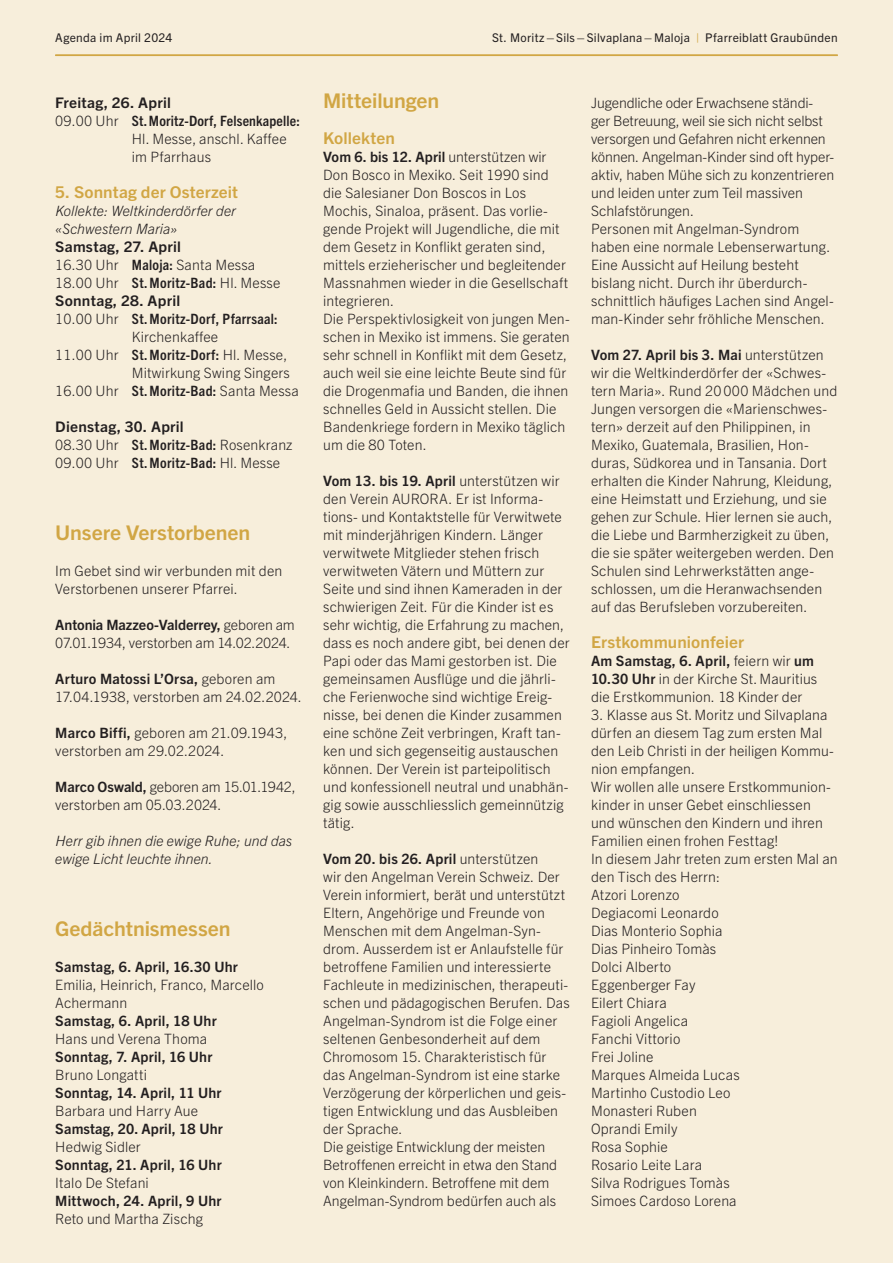
<style>
.page{position:relative;width:893px;height:1263px;background:#f7eedb}
.page>*{position:absolute;margin:0;border:0;box-sizing:border-box;transform-origin:0 0}
.t1{font:700 20.25px "Trade Gothic Next LT Pro";letter-spacing:-.005em;color:#d1a644;scale:1.05 1}
.t2{font:700 16.35px "Trade Gothic Next LT Pro";letter-spacing:.005em;color:#d1a644;scale:1.05 1}
.t3{font:700 14.7px "Trade Gothic Next LT Pro";letter-spacing:.015em;color:#231f20;scale:1.05 1}
.t4{font:300 14.25px/18px "Trade Gothic Next LT Pro";letter-spacing:.005em;color:#231f20}
.t5{font:700 14.25px "Trade Gothic Next LT Pro";letter-spacing:.015em;color:#231f20}
.t6{font:italic 300 14.25px/18px "Trade Gothic Next LT Pro";letter-spacing:.005em;color:#231f20}
.t7{font:700 condensed 14.25px "Trade Gothic Next LT Pro";letter-spacing:.02em;color:#231f20;scale:1.05 1}
.t8{font:12px "Trade Gothic Next LT Pro";letter-spacing:.025em;color:#231f20}
.s1{color:#d1a644}
.s2{font-weight:700;font-stretch:condensed}
.s3{font-weight:300;font-stretch:normal}
.s4{font-weight:700}
</style>
<div class="page">
<hr style="left:55px;top:55px;width:783px;height:1px;background:#d1a644">
<p class="t8" style="left:55px;top:30px;width:119px">Agenda im April 2024</p>
<p class="t8" style="left:492px;top:30px;width:347px">St. Moritz–Sils–Silvaplana– Maloja <span class="s1">|</span> Pfarreiblatt Graubünden</p>
<p class="t3" style="left:55px;top:92px;width:112px">Freitag, 26. April</p>
<p class="t4" style="left:132px;top:111px;width:169px;text-indent:-77px">09.00 Uhr <span class="s2">St.Moritz-Dorf, Felsenkapelle:<br></span>Hl. Messe, anschl. Kaffee im Pfarrhaus</p>
<p class="t2" style="left:55px;top:181px;width:176px">5. Sonntag der Osterzeit</p>
<p class="t6" style="left:55px;top:201px;width:182px">Kollekte: Weltkinderdörfer der «Schwestern Maria»</p>
<p class="t3" style="left:55px;top:236px;width:121px">Samstag, 27. April</p>
<p class="t4" style="left:55px;top:255px;width:227px">16.30 Uhr <span class="s2">Maloja:</span> Santa Messa<br>18.00 Uhr <span class="s2">St.Moritz-Bad:</span> Hl. Messe</p>
<p class="t3" style="left:55px;top:290px;width:121px">Sonntag, 28. April</p>
<p class="t7" style="left:55px;top:309px;width:213px"><span class="s3">10.00 Uhr</span> St.Moritz-Dorf, Pfarrsaal:</p>
<p class="t4" style="left:132px;top:327px;width:88px">Kirchenkaffee</p>
<p class="t4" style="left:55px;top:345px;width:234px">11.00 Uhr <span class="s2">St.Moritz-Dorf:</span> Hl. Messe,</p>
<p class="t4" style="left:132px;top:363px;width:160px">Mitwirkung Swing Singers</p>
<p class="t4" style="left:55px;top:381px;width:245px">16.00 Uhr <span class="s2">St.Moritz-Bad:</span> Santa Messa</p>
<p class="t3" style="left:55px;top:416px;width:124px">Dienstag, 30. April</p>
<p class="t4" style="left:55px;top:435px;width:239px">08.30 Uhr <span class="s2">St.Moritz-Bad:</span> Rosenkranz<br>09.00 Uhr <span class="s2">St.Moritz-Bad:</span> Hl. Messe</p>
<h1 class="t1" style="left:55px;top:519px;width:187px">Unsere Verstorbenen</h1>
<p class="t4" style="left:55px;top:561px;width:229px">Im Gebet sind wir verbunden mit den<br>Verstorbenen unserer Pfarrei.</p>
<p class="t4" style="left:55px;top:615px;width:241px"><span class="s4">Antonia Mazzeo-Valderrey,</span> geboren am<br>07.01.1934, verstorben am 14.02.2024.</p>
<p class="t4" style="left:55px;top:669px;width:248px"><span class="s4">Arturo Matossi L’Orsa,</span> geboren am<br>17.04.1938, verstorben am 24.02.2024.</p>
<p class="t4" style="left:55px;top:723px;width:234px"><span class="s4">Marco Biffi,</span> geboren am 21.09.1943, verstorben am 29.02.2024.</p>
<p class="t4" style="left:55px;top:777px;width:242px"><span class="s4">Marco Oswald,</span> geboren am 15.01.1942, verstorben am 05.03.2024.</p>
<p class="t6" style="left:55px;top:831px;width:239px">Herr gib ihnen die ewige Ruhe; und das ewige Licht leuchte ihnen.</p>
<h1 class="t1" style="left:55px;top:915px;width:168px">Gedächtnismessen</h1>
<p class="t5" style="left:55px;top:957px;width:184px">Samstag, 6. April, 16.30 Uhr</p>
<p class="t4" style="left:55px;top:975px;width:210px">Emilia, Heinrich, Franco, Marcello<br>Achermann</p>
<p class="t5" style="left:55px;top:1011px;width:163px">Samstag, 6. April, 18 Uhr</p>
<p class="t4" style="left:55px;top:1029px;width:153px">Hans und Verena Thoma</p>
<p class="t5" style="left:55px;top:1047px;width:159px">Sonntag, 7. April, 16 Uhr</p>
<p class="t4" style="left:55px;top:1065px;width:93px">Bruno Longatti</p>
<p class="t5" style="left:55px;top:1083px;width:168px">Sonntag, 14. April, 11 Uhr</p>
<p class="t4" style="left:55px;top:1101px;width:145px">Barbara und Harry Aue</p>
<p class="t5" style="left:55px;top:1119px;width:169px">Samstag, 20. April, 18 Uhr</p>
<p class="t4" style="left:55px;top:1137px;width:87px">Hedwig Sidler</p>
<p class="t5" style="left:55px;top:1155px;width:168px">Sonntag, 21. April, 16 Uhr</p>
<p class="t4" style="left:55px;top:1173px;width:95px">Italo De Stefani</p>
<p class="t5" style="left:55px;top:1191px;width:168px">Mittwoch, 24. April, 9 Uhr</p>
<p class="t4" style="left:55px;top:1209px;width:149px">Reto und Martha Zischg</p>
<h1 class="t1" style="left:323px;top:87px;width:112px">Mitteilungen</h1>
<p class="t2" style="left:323px;top:127px;width:70px">Kollekten</p>
<p class="t4" style="left:323px;top:147px;width:248px"><span class="s4">Vom 6. bis 12. April</span> unterstützen wir Don Bosco in Mexiko. Seit 1990 sind die Salesianer Don Boscos in Los Mochis, Sinaloa, präsent. Das vorlie&shy;gende Projekt will Jugendliche, die mit dem Gesetz in Konflikt geraten sind, mittels erzieherischer und begleitender Massnahmen wieder in die Gesellschaft integrieren.<br>Die Perspektivlosigkeit von jungen Men&shy;schen in Mexiko ist immens. Sie geraten sehr schnell in Konflikt mit dem Gesetz, auch weil sie eine leichte Beute sind für die Drogenmafia und Banden, die ihnen schnelles Geld in Aussicht stellen. Die Bandenkriege fordern in Mexiko täglich um die 80 Toten.</p>
<p class="t4" style="left:323px;top:471px;width:248px"><span class="s4">Vom 13. bis 19. April</span> unterstützen wir den Verein AURORA. Er ist Informa&shy;tions- und Kontaktstelle für Verwitwete mit minderjährigen Kindern. Länger verwitwete Mitglieder stehen frisch verwitweten Vätern und Müttern zur Seite und sind ihnen Kameraden in der schwierigen Zeit. Für die Kinder ist es sehr wichtig, die Erfahrung zu machen, dass es noch andere gibt, bei denen der Papi oder das Mami gestorben ist. Die gemeinsamen Ausflüge und die jährli&shy;che Ferienwoche sind wichtige Ereig&shy;nisse, bei denen die Kinder zusammen eine schöne Zeit verbringen, Kraft tan&shy;ken und sich gegenseitig austauschen können. Der Verein ist parteipolitisch und konfessionell neutral und unabhän&shy;gig sowie ausschliesslich gemeinnützig tätig.</p>
<p class="t4" style="left:323px;top:849px;width:248px"><span class="s4">Vom 20. bis 26. April</span> unterstützen<br>wir den Angelman Verein Schweiz. Der Verein informiert, berät und unterstützt Eltern, Angehörige und Freunde von Menschen mit dem Angelman-Syn&shy;drom. Ausserdem ist er Anlaufstelle für betroffene Familien und interessierte Fachleute in medizinischen, therapeuti&shy;schen und pädagogischen Berufen. Das Angelman-Syndrom ist die Folge einer seltenen Genbesonderheit auf dem Chromosom 15. Charakteristisch für das Angelman-Syndrom ist eine starke Verzögerung der körperlichen und geis&shy;tigen Entwicklung und das Ausbleiben der Sprache.<br>Die geistige Entwicklung der meisten Betroffenen erreicht in etwa den Stand von Kleinkindern. Betroffene mit dem Angelman-Syndrom bedürfen auch als</p>
<p class="t4" style="left:591px;top:93px;width:245px">Jugendliche oder Erwachsene ständi&shy;ger Betreuung, weil sie sich nicht selbst versorgen und Gefahren nicht erkennen können. Angelman-Kinder sind oft hyper&shy;aktiv, haben Mühe sich zu konzentrieren und leiden unter zum Teil massiven Schlafstörungen.<br>Personen mit Angelman-Syndrom haben eine normale Lebenserwartung.<br>Eine Aussicht auf Heilung besteht bislang nicht. Durch ihr überdurch&shy;schnittlich häufiges Lachen sind Angel&shy;man-Kinder sehr fröhliche Menschen.</p>
<p class="t4" style="left:591px;top:345px;width:248px"><span class="s4">Vom 27. April bis 3. Mai</span> unterstützen wir die Weltkinderdörfer der «Schwes&shy;tern Maria». Rund 20 000 Mädchen und Jungen versorgen die «Marienschwes&shy;tern» derzeit auf den Philippinen, in Mexiko, Guatemala, Brasilien, Hon&shy;duras, Südkorea und in Tansania. Dort erhalten die Kinder Nahrung, Kleidung, eine Heimstatt und Erziehung, und sie gehen zur Schule. Hier lernen sie auch, die Liebe und Barmherzigkeit zu üben, die sie später weitergeben werden. Den Schulen sind Lehrwerkstätten ange&shy;schlossen, um die Heranwachsenden auf das Berufsleben vorzubereiten.</p>
<p class="t2" style="left:591px;top:631px;width:147px">Erstkommunionfeier</p>
<p class="t4" style="left:591px;top:651px;width:228px"><span class="s4">Am Samstag, 6. April,</span> feiern wir <span class="s4">um<br>10.30 Uhr</span> in der Kirche St. Mauritius die Erstkommunion. 18 Kinder der</p>
<p class="t4" style="left:591px;top:705px;width:248px">3. Klasse aus St. Moritz und Silvaplana dürfen an diesem Tag zum ersten Mal den Leib Christi in der heiligen Kommu&shy;nion empfangen.<br>Wir wollen alle unsere Erstkommunion&shy;kinder in unser Gebet einschliessen und wünschen den Kindern und ihren<br>Familien einen frohen Festtag!<br>In diesem Jahr treten zum ersten Mal an den Tisch des Herrn:<br>Atzori Lorenzo<br>Degiacomi Leonardo<br>Dias Monterio Sophia<br>Dias Pinheiro Tomàs<br>Dolci Alberto<br>Eggenberger Fay<br>Eilert Chiara<br>Fagioli Angelica<br>Fanchi Vittorio<br>Frei Joline<br>Marques Almeida Lucas<br>Martinho Custodio Leo<br>Monasteri Ruben<br>Oprandi Emily<br>Rosa Sophie<br>Rosario Leite Lara<br>Silva Rodrigues Tomàs<br>Simoes Cardoso Lorena</p>
</div>
